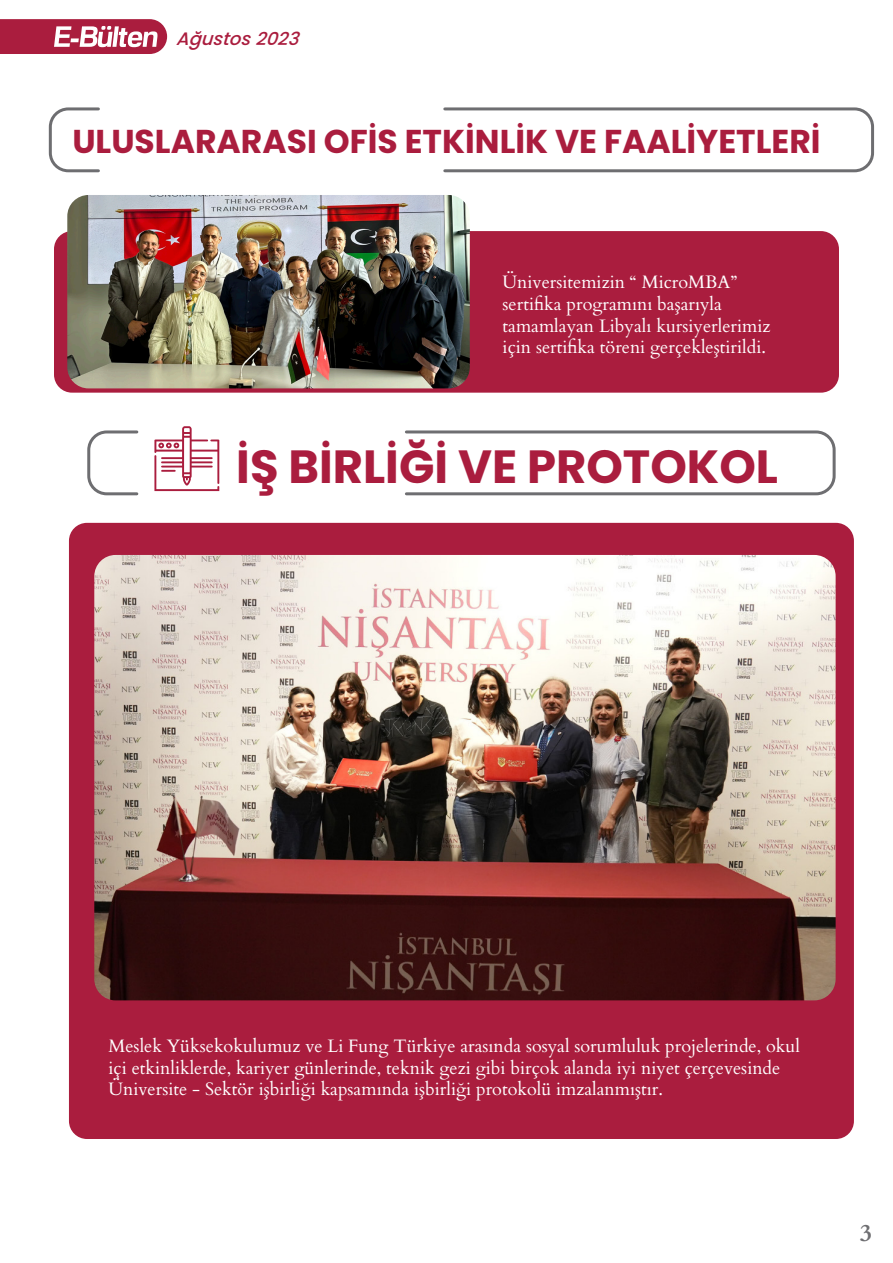
<style>
.page{position:relative;width:893px;height:1263px;background:#fff}
.page>*{position:absolute;margin:0;border:0;box-sizing:border-box;transform-origin:0 0}
.t1{font:700 46.5px "Poppins";color:#aa1d3e}
.t2{font:700 33px "Poppins";color:#aa1d3e}
.t3{font:700 24px "Cardo";color:#6e6e71}
.t4{font:18px/21.6px "Cardo";color:#fff}
.t5{font:italic 500 18px "Poppins";color:#aa1d3e}
</style>
<div class="page">
<svg style="left:0;top:19px;width:167px;height:35px"></svg>
<div style="left:54px;top:231px;width:785px;height:162px;background:#aa1d3e;border-radius:18px"></div>
<img style="left:67px;top:195px;width:403px;height:193px">
<svg style="left:443px;top:107px;width:432px;height:66px"></svg>
<svg style="left:48px;top:107px;width:52px;height:66px"></svg>
<div style="left:69px;top:523px;width:785px;height:616px;background:#aa1d3e;border-radius:18px"></div>
<svg style="left:154px;top:426px;width:65px;height:65px"></svg>
<svg style="left:405px;top:430px;width:431px;height:66px"></svg>
<svg style="left:87px;top:430px;width:52px;height:66px"></svg>
<img style="left:94px;top:555px;width:742px;height:445px">
<p class="t5" style="left:177px;top:28px;width:127px">Ağustos 2023</p>
<p class="t2" style="left:72px;top:122px;width:750px">ULUSLARARASI OFİS ETKİNLİK VE FAALİYETLERİ</p>
<p class="t4" style="left:503px;top:271px;width:269px">Üniversitemizin “ MicroMBA” sertifika programını başarıyla tamamlayan Libyalı kursiyerlerimiz için sertifika töreni gerçekleştirildi.</p>
<p class="t1" style="left:236px;top:439px;width:543px">İŞ BİRLİĞİ VE PROTOKOL</p>
<p class="t4" style="left:109px;top:1034px;width:693px">Meslek Yüksekokulumuz ve Li Fung Türkiye arasında sosyal sorumluluk projelerinde, okul içi etkinliklerde, kariyer günlerinde, teknik gezi gibi birçok alanda iyi niyet çerçevesinde<br>Üniversite - Sektör işbirliği kapsamında işbirliği protokolü imzalanmıştır.</p>
<h3 class="t3" style="left:860px;top:1214px;width:14px">3</h3>
</div>
